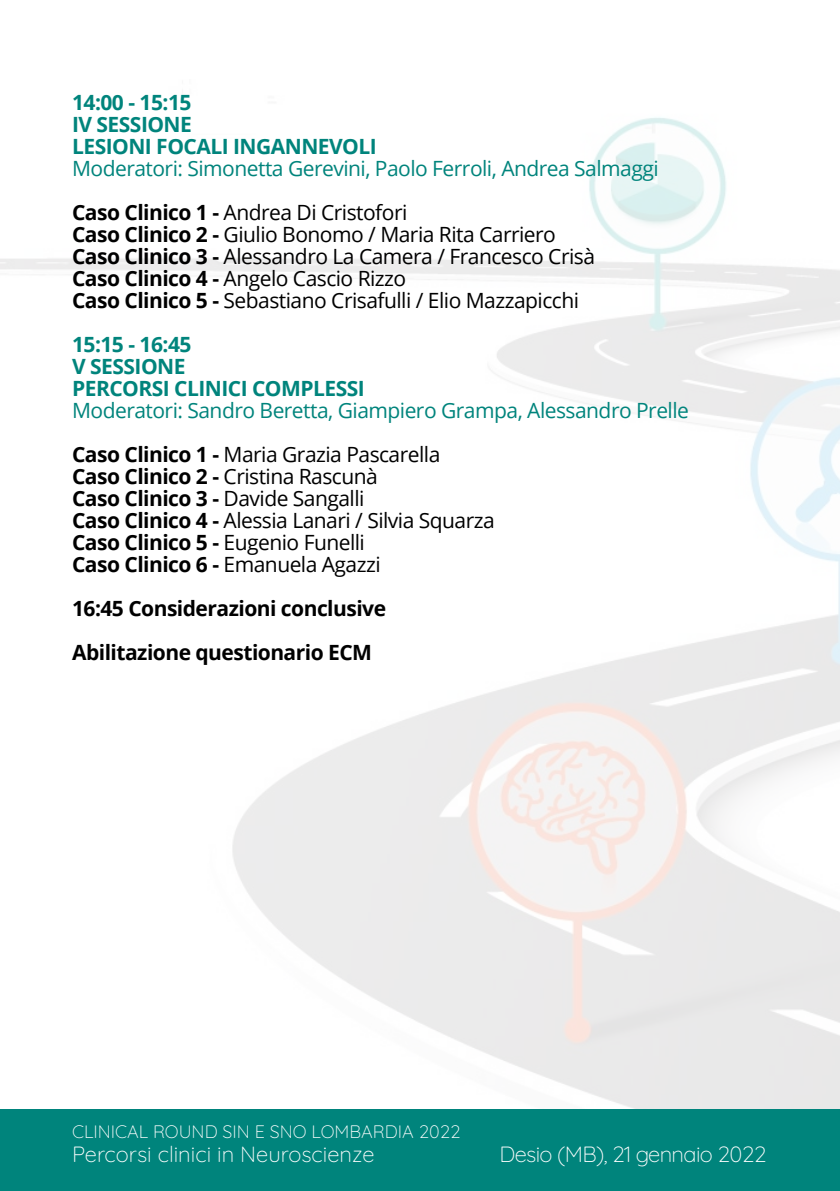
<style>
.page{position:relative;width:840px;height:1191px;background:#fff}
.page>*{position:absolute;margin:0;border:0;box-sizing:border-box;transform-origin:0 0}
.t1{font:300 22px "Quicksand";color:#fff}
.t2{font:300 22px "Quicksand";letter-spacing:-.03em;color:#fff}
.t3{font:21px/22px "Open Sans";letter-spacing:-.025em;color:#000}
.t4{font:21px/44px "Open Sans";letter-spacing:-.025em;color:#00847c}
.t5{font:700 21px/22px "Open Sans";letter-spacing:-.025em;color:#00847c}
.t6{font:700 21px/44px "Open Sans";letter-spacing:-.025em;color:#000}
.t7{font:300 18px "Quicksand";color:#fff}
.s1{font-weight:700;color:#000}
.s2{color:#000}
.s3{font-weight:700}
</style>
<div class="page">
<img style="left:0;top:117px;width:839px;height:992px">
<div style="left:0;top:1109px;width:839px;height:82px;background:#00847c"></div>
<p class="t5" style="left:72px;top:91px;width:306px">14:00 - 15:15<br>IV SESSIONE<br>LESIONI FOCALI INGANNEVOLI</p>
<p class="t4" style="left:72px;top:146px;width:588px">Moderatori: Simonetta Gerevini, Paolo Ferroli, Andrea Salmaggi<br><span class="s1">Caso Clinico 1 -</span> <span class="s2">Andrea Di Cristofori</span></p>
<p class="t3" style="left:72px;top:223px;width:524px"><span class="s3">Caso Clinico 2 -</span> Giulio Bonomo / Maria Rita Carriero <span class="s3">Caso Clinico 3 -</span> Alessandro La Camera / Francesco Crisà <span class="s3">Caso Clinico 4 -</span> Angelo Cascio Rizzo<br><span class="s3">Caso Clinico 5 -</span> Sebastiano Crisafulli / Elio Mazzapicchi</p>
<p class="t5" style="left:72px;top:333px;width:294px">15:15 - 16:45<br>V SESSIONE<br>PERCORSI CLINICI COMPLESSI</p>
<p class="t4" style="left:72px;top:388px;width:618px">Moderatori: Sandro Beretta, Giampiero Grampa, Alessandro Prelle<br><span class="s1">Caso Clinico 1 -</span> <span class="s2">Maria Grazia Pascarella</span></p>
<p class="t3" style="left:72px;top:465px;width:424px"><span class="s3">Caso Clinico 2 -</span> Cristina Rascunà<br><span class="s3">Caso Clinico 3 -</span> Davide Sangalli<br><span class="s3">Caso Clinico 4 -</span> Alessia Lanari / Silvia Squarza <span class="s3">Caso Clinico 5 -</span> Eugenio Funelli<br><span class="s3">Caso Clinico 6 -</span> Emanuela Agazzi</p>
<p class="t6" style="left:72px;top:586px;width:315px">16:45 Considerazioni conclusive<br>Abilitazione questionario ECM</p>
<p class="t7" style="left:72px;top:1117px;width:390px">CLINICAL ROUND SIN E SNO LOMBARDIA 2022</p>
<p class="t1" style="left:72px;top:1137px;width:304px">Percorsi clinici in Neuroscienze</p>
<p class="t2" style="left:499px;top:1137px;width:268px">Desio (MB), 21 gennaio 2022</p>
</div>
